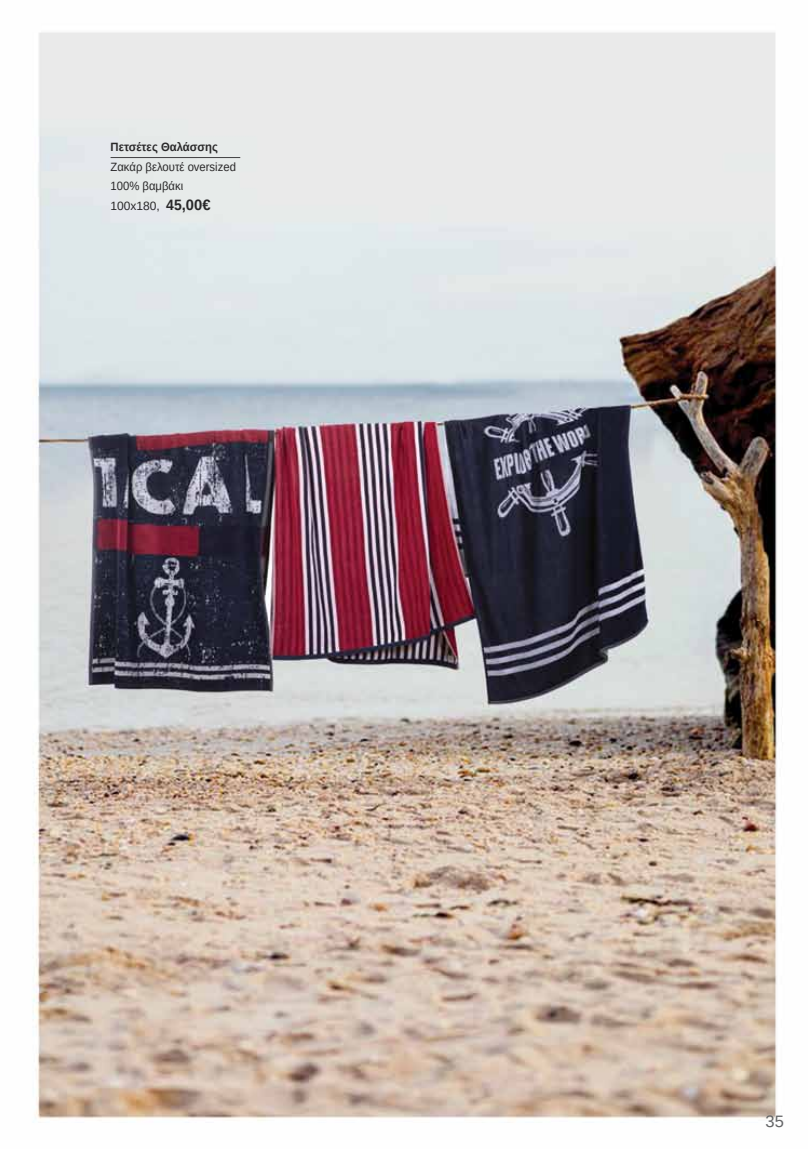
<style>
.page{position:relative;width:808px;height:1149px;background:#fff}
.page>*{position:absolute;margin:0;border:0;box-sizing:border-box;transform-origin:0 0}
.t1{font:16.5px "Arimo";color:#636466}
.t2{font:12px/19.5px "Arimo";color:#292829;scale:.94 1}
.t3{font:700 12px "Arimo";color:#292829;scale:.94 1}
.s1{font-weight:700;font-size:15px}
</style>
<div class="page">
<img style="left:32px;top:32px;width:745px;height:1090px">
<hr style="left:111px;top:157px;width:129px;height:1px;background:#414042">
<p class="t3" style="left:111px;top:139px;width:116px">Πετσέτες Θαλάσσης</p>
<p class="t2" style="left:111px;top:157px;width:135px">Zακάρ βελουτέ oversized<br>100% βαμβάκι<br>100x180, <span class="s1">45,00€</span></p>
<h1 class="t1" style="left:765px;top:1110px;width:20px">35</h1>
</div>
